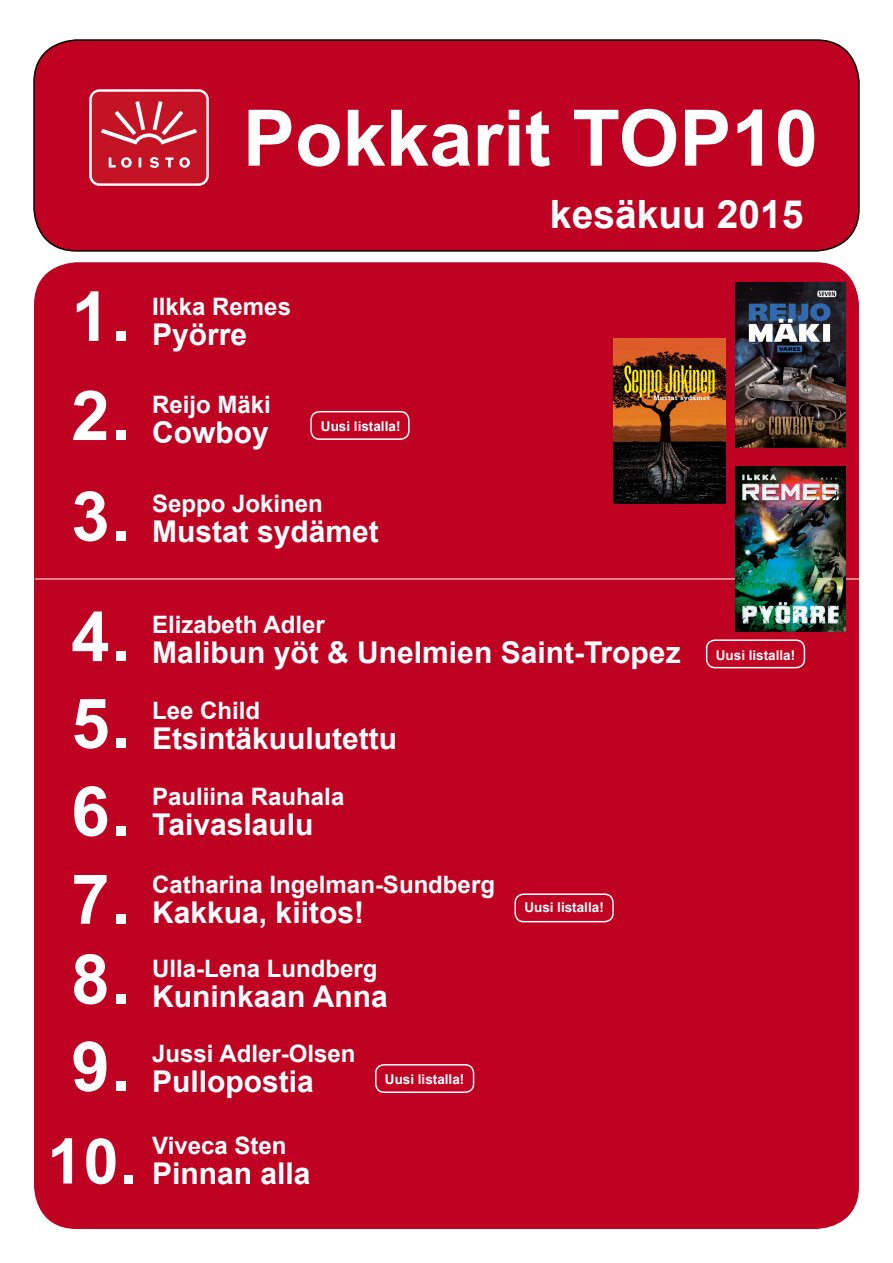
<style>
.page{position:relative;width:893px;height:1263px;background:#fff}
.page>*{position:absolute;margin:0;border:0;box-sizing:border-box;transform-origin:0 0}
.uusilistalla{font:700 78px "Arial";color:#fff}
.t1{font:700 69px "Arial";color:#fff}
.t2{font:700 63px "Arial";color:#fff}
.t3{font:700 39px "Arial";color:#fff}
.t4{font:700 30px "Arial";color:#fff}
.t5{font:700 24px "Arial";color:#fff}
.uusilistalla-2{font:700 13.5px "Arial";color:#fff}
</style>
<div class="page">
<div style="left:34px;top:40px;width:825px;height:211px;background:#c00222;border-radius:43px"></div>
<div style="left:33px;top:39px;width:827px;height:213px;border:2px solid #020000;border-radius:43px"></div>
<div style="left:34px;top:262px;width:825px;height:967px;background:#c00222;border-radius:43px"></div>
<div style="left:91px;top:91px;width:117px;height:94px;background:#c41324;border-radius:9px"></div>
<div style="left:89px;top:89px;width:120px;height:97px;border:2px solid #fff;border-radius:9px"></div>
<svg style="left:109px;top:157px;width:23px;height:11px"></svg>
<svg style="left:139px;top:157px;width:2px;height:11px"></svg>
<svg style="left:150px;top:157px;width:9px;height:11px"></svg>
<svg style="left:165px;top:157px;width:25px;height:11px"></svg>
<svg style="left:101px;top:101px;width:96px;height:44px"></svg>
<img style="left:736px;top:283px;width:109px;height:165px">
<img style="left:614px;top:339px;width:111px;height:165px">
<hr style="left:35px;top:579px;width:824px;height:1px;background:#fff">
<div style="left:706px;top:639px;width:99px;height:29px;border:2px solid #fff;border-radius:9px"></div>
<img style="left:736px;top:467px;width:110px;height:164px">
<div style="left:310px;top:411px;width:100px;height:29px;border:2px solid #fff;border-radius:9px"></div>
<div style="left:375px;top:1064px;width:99px;height:29px;border:2px solid #fff;border-radius:9px"></div>
<div style="left:514px;top:893px;width:100px;height:29px;border:2px solid #fff;border-radius:9px"></div>
<p class="uusilistalla" style="left:243px;top:86px;width:577px">Pokkarit TOP10</p>
<p class="t3" style="left:550px;top:188px;width:255px">kesäkuu 2015</p>
<p class="t1" style="left:71px;top:271px;width:60px">1.</p>
<p class="t1" style="left:71px;top:370px;width:60px">2.</p>
<p class="t1" style="left:71px;top:470px;width:60px">3.</p>
<p class="t5" style="left:152px;top:291px;width:140px">Ilkka Remes</p>
<p class="t4" style="left:152px;top:315px;width:97px">Pyörre</p>
<p class="t5" style="left:152px;top:389px;width:120px">Reijo Mäki</p>
<p class="t4" style="left:152px;top:413px;width:118px">Cowboy</p>
<p class="uusilistalla-2" style="left:321px;top:417px;width:81px">Uusi listalla!</p>
<p class="t5" style="left:152px;top:488px;width:172px">Seppo Jokinen</p>
<p class="t4" style="left:152px;top:512px;width:228px">Mustat sydämet</p>
<p class="t1" style="left:71px;top:591px;width:60px">4.</p>
<p class="t1" style="left:71px;top:678px;width:60px">5.</p>
<p class="t1" style="left:71px;top:765px;width:60px">6.</p>
<p class="t1" style="left:71px;top:853px;width:60px">7.</p>
<p class="t1" style="left:71px;top:933px;width:60px">8.</p>
<p class="t1" style="left:71px;top:1020px;width:60px">9.</p>
<p class="t2" style="left:47px;top:1119px;width:92px">10.</p>
<p class="t5" style="left:152px;top:608px;width:174px">Elizabeth Adler</p>
<p class="t4" style="left:152px;top:632px;width:530px">Malibun yöt &amp; Unelmien Saint-Tropez</p>
<p class="t5" style="left:152px;top:695px;width:110px">Lee Child</p>
<p class="t4" style="left:152px;top:718px;width:247px">Etsintäkuulutettu</p>
<p class="t5" style="left:152px;top:781px;width:194px">Pauliina Rauhala</p>
<p class="t4" style="left:152px;top:805px;width:163px">Taivaslaulu</p>
<p class="t5" style="left:152px;top:869px;width:344px">Catharina Ingelman-Sundberg</p>
<p class="t4" style="left:152px;top:893px;width:213px">Kakkua, kiitos!</p>
<p class="t5" style="left:152px;top:952px;width:227px">Ulla-Lena Lundberg</p>
<p class="t4" style="left:152px;top:976px;width:237px">Kuninkaan Anna</p>
<p class="t5" style="left:152px;top:1038px;width:205px">Jussi Adler-Olsen</p>
<p class="t4" style="left:152px;top:1062px;width:163px">Pullopostia</p>
<p class="t5" style="left:152px;top:1129px;width:136px">Viveca Sten</p>
<p class="t4" style="left:152px;top:1153px;width:160px">Pinnan alla</p>
<p class="uusilistalla-2" style="left:385px;top:1070px;width:81px">Uusi listalla!</p>
<p class="uusilistalla-2" style="left:524px;top:898px;width:81px">Uusi listalla!</p>
<p class="uusilistalla-2" style="left:716px;top:646px;width:81px">Uusi listalla!</p>
</div>
